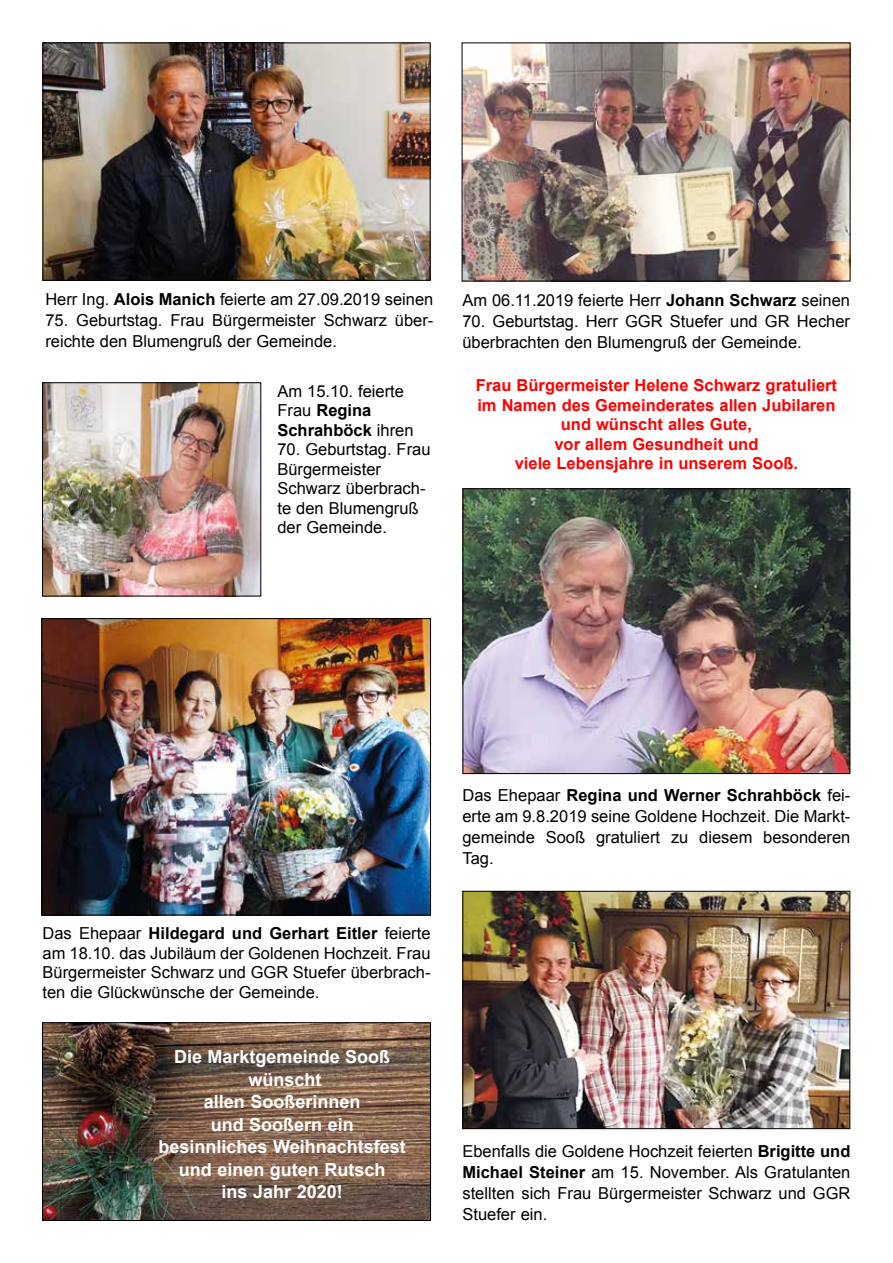
<style>
.page{position:relative;width:893px;height:1263px;background:#fff}
.page>*{position:absolute;margin:0;border:0;box-sizing:border-box;transform-origin:0 0}
.t1{font:700 18px/22.5px "Arial";color:#fff;text-align:center}
.t2{font:16.5px/19.5px "Arial";color:#000}
.t3{font:700 16.5px/19.5px "Arial";color:#f00;text-align:center}
.s1{font-weight:700}
</style>
<div class="page">
<img style="left:45px;top:45px;width:384px;height:234px">
<div style="left:43px;top:43px;width:388px;height:238px;border:1px solid #000"></div>
<img style="left:465px;top:490px;width:383px;height:282px">
<div style="left:463px;top:488px;width:387px;height:286px;border:1px solid #000"></div>
<img style="left:464px;top:45px;width:384px;height:234px">
<div style="left:462px;top:43px;width:388px;height:238px;border:1px solid #000"></div>
<img style="left:43px;top:620px;width:386px;height:293px">
<div style="left:41px;top:618px;width:390px;height:297px;border:1px solid #000"></div>
<img style="left:44px;top:1024px;width:385px;height:195px">
<div style="left:42px;top:1022px;width:389px;height:199px;border:1px solid #000"></div>
<img style="left:44px;top:384px;width:215px;height:210px">
<div style="left:42px;top:382px;width:219px;height:214px;border:1px solid #000"></div>
<img style="left:464px;top:893px;width:384px;height:234px">
<div style="left:462px;top:891px;width:388px;height:238px;border:1px solid #000"></div>
<p class="t2" style="left:45px;top:290px;width:389px">Herr Ing. <span class="s1">Alois Manich</span> feierte am 27.09.2019 seinen</p>
<p class="t2" style="left:45px;top:310px;width:389px;line-height:21px">75. Geburtstag. Frau Bürgermeister Schwarz über&shy;reichte den Blumengruß der Gemeinde.</p>
<p class="t2" style="left:277px;top:381px;width:138px">Am 15.10. feierte<br>Frau <span class="s1">Regina<br>Schrahböck</span> ihren</p>
<p class="t2" style="left:277px;top:440px;width:155px">70. Geburtstag. Frau<br>Bürgermeister<br>Schwarz überbrach&shy;te den Blumengruß der Gemeinde.</p>
<p class="t2" style="left:462px;top:290px;width:389px">Am 06.11.2019 feierte Herr <span class="s1">Johann Schwarz</span> seinen</p>
<p class="t2" style="left:462px;top:311px;width:389px;line-height:21px">70. Geburtstag. Herr GGR Stuefer und GR Hecher überbrachten den Blumengruß der Gemeinde.</p>
<p class="t3" style="left:476px;top:376px;width:363px">Frau Bürgermeister Helene Schwarz gratuliert im Namen des Gemeinderates allen Jubilaren und wünscht alles Gute,<br>vor allem Gesundheit und<br>viele Lebensjahre in unserem Sooß.</p>
<p class="t2" style="left:43px;top:924px;width:390px;text-align:justify">Das Ehepaar <span class="s1">Hildegard und Gerhart Eitler</span> feierte am 18.10. das Jubiläum der Goldenen Hochzeit. Frau Bürgermeister Schwarz und GGR Stuefer überbrach&shy;ten die Glückwünsche der Gemeinde.</p>
<p class="t1" style="left:159px;top:1046px;width:249px">Die Marktgemeinde Sooß wünscht<br>allen Sooßerinnen<br>und Sooßern ein besinnliches Weihnachtsfest und einen guten Rutsch<br>ins Jahr 2020!</p>
<p class="t2" style="left:462px;top:785px;width:389px;line-height:21px;text-align:justify">Das Ehepaar <span class="s1">Regina und Werner Schrahböck</span> fei&shy;erte am 9.8.2019 seine Goldene Hochzeit. Die Markt&shy;gemeinde Sooß gratuliert zu diesem besonderen Tag.</p>
<p class="t2" style="left:462px;top:1141px;width:389px;line-height:21px;text-align:justify">Ebenfalls die Goldene Hochzeit feierten <span class="s1">Brigitte und Michael Steiner</span> am 15. November. Als Gratulanten stellten sich Frau Bürgermeister Schwarz und GGR Stuefer ein.</p>
</div>
